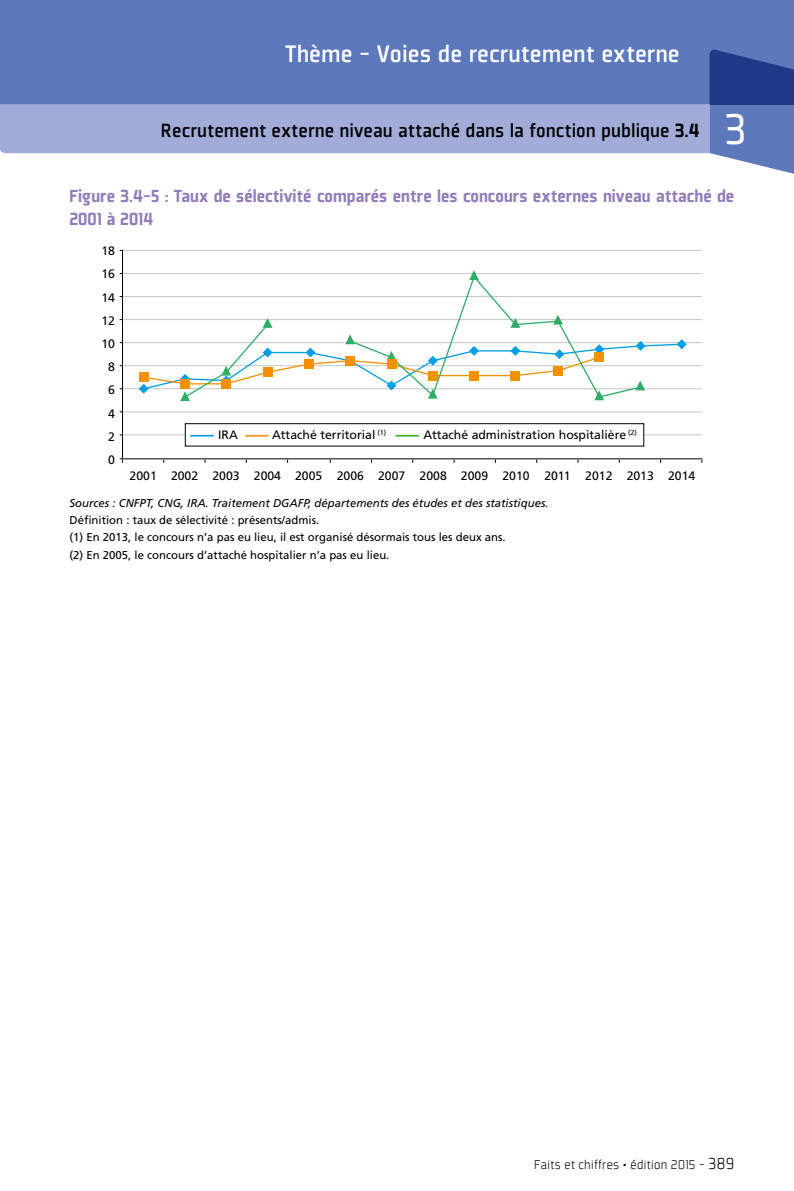
<style>
.page{position:relative;width:794px;height:1191px;background:#fff}
.page>*{position:absolute;margin:0;border:0;box-sizing:border-box;transform-origin:0 0}
.t1{font:47.25px "Plexes";color:#fff}
.t2{font:500 26.25px "Plexes";color:#fff}
.t3{font:500 21px "Plexes";color:#000}
.t4{font:900 19.25px/23.1px "Plexes";color:#927cb8}
.t5{font:300 14px "Plexes";letter-spacing:-.02em;color:#000}
.t6{font:12.25px "Frutiger";color:#000}
.t7{font:11.38px/17.3px "Frutiger";color:#000}
.t8{font:italic 11.38px "Frutiger LT Std";color:#000}
.s1{font-weight:900}
.s2{font-size:17.5px}
</style>
<div class="page">
<div style="left:0;top:0;width:794px;height:104px;background:#5c79bb"></div>
<svg style="left:0;top:50px;width:794px;height:124px"></svg>
<hr style="left:122px;top:434px;width:580px;height:1px;background:#c6c6c6">
<hr style="left:122px;top:411px;width:580px;height:1px;background:#c6c6c6">
<hr style="left:122px;top:388px;width:580px;height:1px;background:#c6c6c6">
<hr style="left:122px;top:365px;width:580px;height:1px;background:#c6c6c6">
<hr style="left:122px;top:342px;width:580px;height:1px;background:#c6c6c6">
<hr style="left:122px;top:319px;width:580px;height:1px;background:#c6c6c6">
<hr style="left:122px;top:296px;width:580px;height:1px;background:#c6c6c6">
<hr style="left:122px;top:273px;width:580px;height:1px;background:#c6c6c6">
<hr style="left:122px;top:250px;width:580px;height:1px;background:#c6c6c6">
<hr style="left:122px;top:250px;width:1px;height:209px;background:#000">
<hr style="left:122px;top:458px;width:580px;height:1px;background:#000">
<svg style="left:120px;top:458px;width:3px;height:5px"></svg>
<svg style="left:258px;top:280px;width:308px;height:54px"></svg>
<svg style="left:553px;top:315px;width:10px;height:9px"></svg>
<svg style="left:510px;top:318px;width:10px;height:10px"></svg>
<svg style="left:469px;top:270px;width:10px;height:10px"></svg>
<svg style="left:263px;top:318px;width:9px;height:10px"></svg>
<svg style="left:139px;top:334px;width:547px;height:67px"></svg>
<div style="left:594px;top:352px;width:10px;height:10px;background:#f39200"></div>
<div style="left:553px;top:366px;width:10px;height:9px;background:#f39200"></div>
<div style="left:510px;top:370px;width:10px;height:10px;background:#f39200"></div>
<div style="left:428px;top:370px;width:10px;height:10px;background:#f39200"></div>
<div style="left:469px;top:370px;width:10px;height:10px;background:#f39200"></div>
<div style="left:386px;top:359px;width:10px;height:10px;background:#f39200"></div>
<div style="left:345px;top:356px;width:10px;height:10px;background:#f39200"></div>
<div style="left:304px;top:359px;width:10px;height:10px;background:#f39200"></div>
<div style="left:263px;top:367px;width:9px;height:10px;background:#f39200"></div>
<div style="left:221px;top:379px;width:10px;height:10px;background:#f39200"></div>
<div style="left:180px;top:379px;width:10px;height:10px;background:#f39200"></div>
<div style="left:139px;top:372px;width:10px;height:10px;background:#f39200"></div>
<div style="left:185px;top:423px;width:459px;height:23px;background:#fff;border:1px solid #000"></div>
<svg style="left:191px;top:435px;width:22px;height:1px"></svg>
<svg style="left:246px;top:435px;width:22px;height:1px"></svg>
<svg style="left:396px;top:435px;width:22px;height:1px"></svg>
<h2 class="t2" style="left:285px;top:40px;width:396px">Thème - Voies de recrutement externe</h2>
<h3 class="t3" style="left:161px;top:119px;width:540px">Recrutement externe niveau attaché dans la fonction publique <span class="s1">3.4</span></h3>
<h1 class="t1" style="left:724px;top:104px;width:24px">3</h1>
<h3 class="t4" style="left:69px;top:184px;width:666px">Figure 3.4-5 : Taux de sélectivité comparés entre les concours externes niveau attaché de<br>2001 à 2014</h3>
<p class="t6" style="left:101px;top:244px;width:15px">18</p>
<p class="t6" style="left:101px;top:267px;width:15px">16</p>
<p class="t6" style="left:101px;top:290px;width:15px">14</p>
<p class="t6" style="left:101px;top:313px;width:15px">12</p>
<p class="t6" style="left:101px;top:336px;width:15px">10</p>
<p class="t6" style="left:108px;top:360px;width:8px">8</p>
<p class="t6" style="left:108px;top:383px;width:8px">6</p>
<p class="t6" style="left:108px;top:406px;width:8px">4</p>
<p class="t6" style="left:108px;top:429px;width:8px">2</p>
<p class="t6" style="left:108px;top:452px;width:8px">0</p>
<p class="t6" style="left:218px;top:427px;width:21px">IRA</p>
<p class="t6" style="left:272px;top:428px;width:116px">Attaché territorial <sup>(1)</sup></p>
<p class="t6" style="left:423px;top:428px;width:215px">Attaché administration hospitalière <sup>(2)</sup></p>
<p class="t6" style="left:130px;top:468px;width:567px">2001 2002 2003 2004 2005 2006 2007 2008 2009 2010 2011 2012 2013 2014</p>
<p class="t8" style="left:69px;top:496px;width:480px">Sources : CNFPT, CNG, IRA. Traitement DGAFP, départements des études et des statistiques.</p>
<p class="t7" style="left:69px;top:511px;width:438px">Définition : taux de sélectivité : présents/admis.<br>(1) En 2013, le concours n’a pas eu lieu, il est organisé désormais tous les deux ans. (2) En 2005, le concours d’attaché hospitalier n’a pas eu lieu.</p>
<p class="t5" style="left:534px;top:1157px;width:202px">Faits et chiffres • édition 2015 - <span class="s2">389</span></p>
</div>
